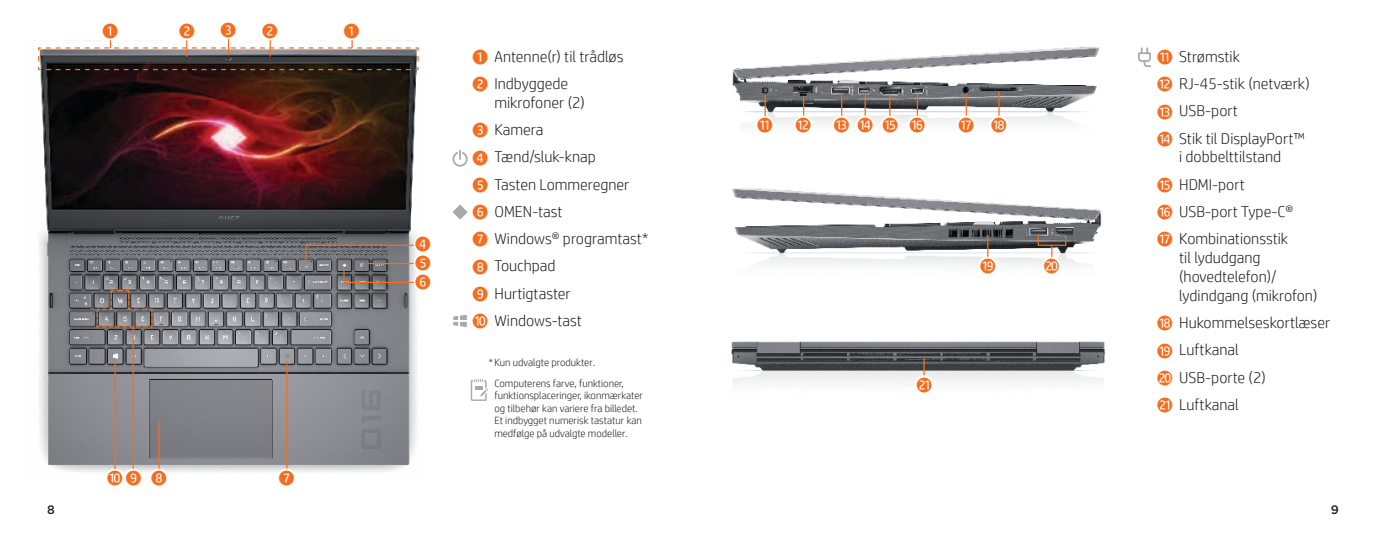
<style>
.page{position:relative;width:1386px;height:536px;background:#fff}
.page>*{position:absolute;margin:0;border:0;box-sizing:border-box;transform-origin:0 0}
.t1{font:19.25px/37.3px "HP Simplified Bubbles";color:#f36e21}
.t2{font:300 15.75px/27.1px "HP Simplified";color:#231f20}
.t3{font:500 12.25px "Gotham";color:#231f20}
.t4{font:300 10.5px/12.6px "HP Simplified";color:#231f20}
.s1{font-family:"HP Simplified Bubbles";font-weight:400;font-size:19.25px;color:#f36e21}
</style>
<div class="page">
<img style="left:732px;top:188px;width:370px;height:78px">
<hr style="left:987px;top:235px;width:1px;height:36px;background:#f36e21">
<svg style="left:976px;top:254px;width:24px;height:17px"></svg>
<svg style="left:1037px;top:234px;width:30px;height:32px"></svg>
<img style="left:731px;top:341px;width:375px;height:44px">
<hr style="left:923px;top:358px;width:2px;height:22px;background:#f36e21">
<svg style="left:913px;top:373px;width:22px;height:12px"></svg>
<img style="left:732px;top:46px;width:367px;height:79px">
<hr style="left:966px;top:94px;width:1px;height:32px;background:#f36e21">
<hr style="left:998px;top:91px;width:2px;height:35px;background:#f36e21">
<svg style="left:955px;top:113px;width:23px;height:13px"></svg>
<svg style="left:987px;top:113px;width:24px;height:13px"></svg>
<hr style="left:765px;top:95px;width:1px;height:35px;background:#f36e21">
<hr style="left:841px;top:94px;width:1px;height:36px;background:#f36e21">
<hr style="left:865px;top:95px;width:1px;height:35px;background:#f36e21">
<hr style="left:889px;top:95px;width:1px;height:34px;background:#f36e21">
<hr style="left:917px;top:94px;width:1px;height:35px;background:#f36e21">
<svg style="left:754px;top:114px;width:22px;height:16px"></svg>
<svg style="left:830px;top:112px;width:99px;height:18px"></svg>
<hr style="left:803px;top:96px;width:1px;height:34px;background:#f36e21">
<svg style="left:792px;top:113px;width:23px;height:17px"></svg>
<img style="left:39px;top:219px;width:378px;height:254px">
<img style="left:40px;top:71px;width:377px;height:148px">
<hr style="left:115px;top:361px;width:1px;height:120px;background:#f36e21">
<hr style="left:286px;top:360px;width:1px;height:121px;background:#f36e21">
<hr style="left:158px;top:421px;width:2px;height:62px;background:#f36e21">
<svg style="left:305px;top:233px;width:115px;height:60px;background:#7d7979"></svg>
<hr style="left:133px;top:327px;width:1px;height:152px;background:#f36e21">
<svg style="left:96px;top:289px;width:57px;height:39px;background:#807877"></svg>
<svg style="left:104px;top:466px;width:66px;height:17px"></svg>
<svg style="left:276px;top:466px;width:22px;height:15px"></svg>
<svg style="left:38px;top:38px;width:381px;height:33px"></svg>
<svg style="left:471px;top:379px;width:17px;height:22px"></svg>
<div style="left:452px;top:151px;width:16px;height:15px;border:2px solid #a7a9ac;border-radius:50%"></div>
<svg style="left:458px;top:150px;width:4px;height:9px"></svg>
<svg style="left:453px;top:205px;width:15px;height:15px"></svg>
<svg style="left:453px;top:315px;width:14px;height:12px"></svg>
<svg style="left:1138px;top:47px;width:14px;height:20px"></svg>
<p class="t1" style="left:103px;top:13px;width:17px">1</p>
<p class="t1" style="left:179px;top:13px;width:17px">2</p>
<p class="t1" style="left:221px;top:11px;width:17px">3</p>
<p class="t1" style="left:262px;top:13px;width:17px">2</p>
<p class="t1" style="left:344px;top:13px;width:17px">1</p>
<p class="t1" style="left:108px;top:459px;width:61px">-9 8</p>
<p class="t1" style="left:279px;top:459px;width:17px">7</p>
<p class="t1" style="left:416px;top:226px;width:17px">4<br>6</p>
<p class="t1" style="left:416px;top:244px;width:17px">5</p>
<p class="t2" style="left:473px;top:42px;width:152px"><span class="s1">1</span> Antenne(r) til trådløs<br><span class="s1">2</span> Indbyggede</p>
<p class="t2" style="left:473px;top:88px;width:177px;text-indent:22px">mikrofoner (2)<br><span class="s1">3</span> Kamera<br><span class="s1">4</span> Tænd/sluk-knap<br><span class="s1">5</span> Tasten Lommeregner<br><span class="s1">6</span> OMEN-tast<br><span class="s1">7</span> Windows® programtast*<br><span class="s1">8</span> Touchpad<br><span class="s1">9</span> Hurtigtaster</p>
<p class="t2" style="left:473px;top:306px;width:111px"><span class="s1">-</span> Windows-tast</p>
<p class="t4" style="left:494px;top:352px;width:131px;line-height:20.5px;text-indent:-6px">* Kun udvalgte produkter.<br>Computerens farve, funktioner,</p>
<p class="t4" style="left:494px;top:389px;width:150px">funktionsplaceringer, ikonmærkater og tilbehør kan variere fra billedet.<br>Et indbygget numerisk tastatur kan medfølge på udvalgte modeller.</p>
<p class="t1" style="left:757px;top:107px;width:170px">Q W ERTY</p>
<p class="t1" style="left:959px;top:107px;width:50px">U I</p>
<p class="t1" style="left:917px;top:366px;width:17px">A</p>
<p class="t1" style="left:980px;top:248px;width:17px">O</p>
<p class="t1" style="left:1044px;top:248px;width:17px">P</p>
<p class="t2" style="left:1157px;top:42px;width:154px"><span class="s1">Q</span> Strømstik<br><span class="s1">W</span> RJ-45-stik (netværk)<br><span class="s1">E</span> USB-port<br><span class="s1">R</span> Stik til DisplayPort™</p>
<p class="t2" style="left:1157px;top:143px;width:137px;text-indent:22px">i dobbelttilstand<br><span class="s1">T</span> HDMI-port<br><span class="s1">Y</span> USB-port Type-C®<br><span class="s1">U</span> Kombinationsstik</p>
<p class="t2" style="left:1179px;top:247px;width:140px;line-height:18.9px">til lydudgang (hovedtelefon)/ lydindgang (mikrofon)</p>
<p class="t2" style="left:1157px;top:308px;width:174px"><span class="s1">I</span> Hukommelseskortlæser<br><span class="s1">O</span> Luftkanal<br><span class="s1">P</span> USB-porte (2)<br><span class="s1">A</span> Luftkanal</p>
<p class="t3" style="left:47px;top:501px;width:9px">8</p>
<p class="t3" style="left:1331px;top:501px;width:10px">9</p>
</div>
